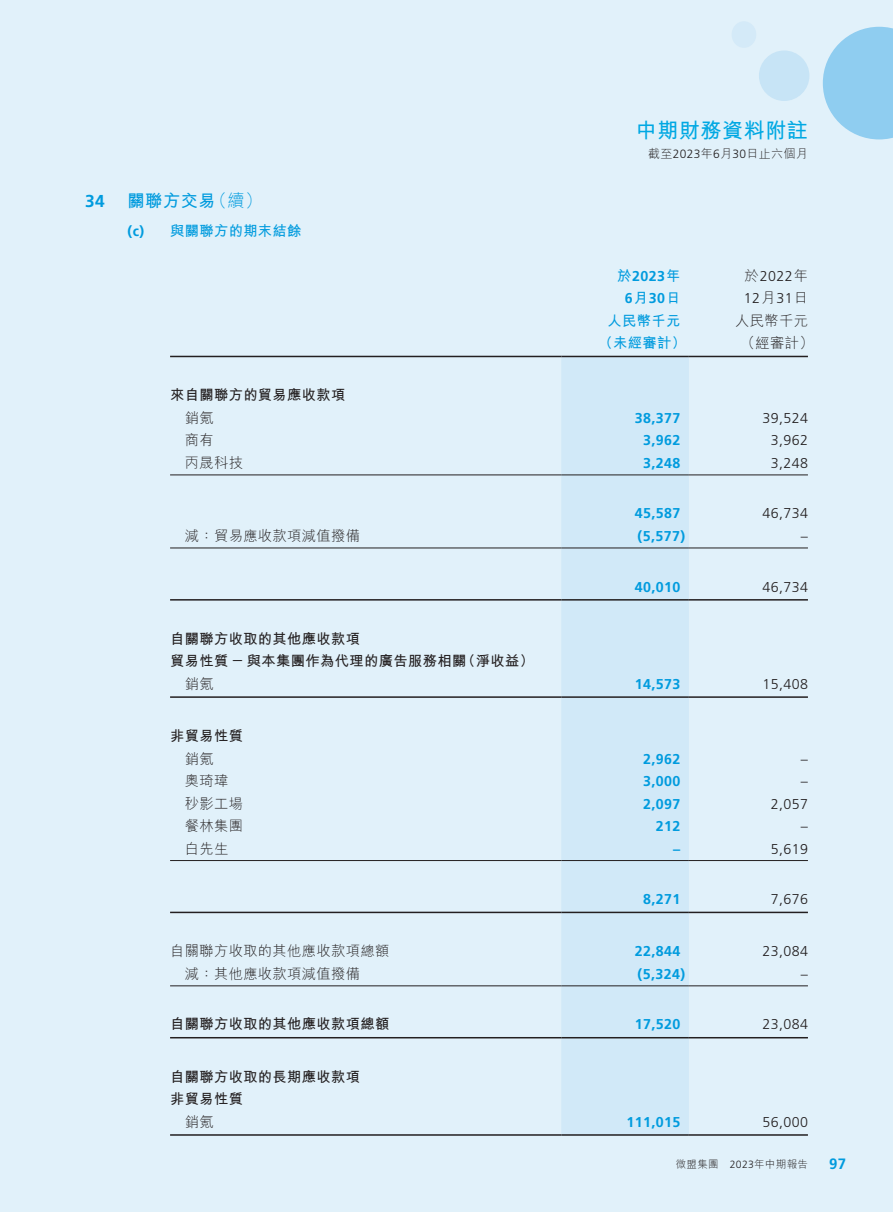
<style>
.page{position:relative;width:893px;height:1212px;background:#e1f1fa}
.page>*{position:absolute;margin:0;border:0;box-sizing:border-box;transform-origin:0 0}
.t1{font:700 21px "M Hei HK";letter-spacing:.03em;color:#00a8e3}
.t2{font:700 17.25px "M Hei HK";letter-spacing:.03em;color:#009bde}
.t3{font:700 17.25px "Frutiger LT Std";color:#009bde}
.t4{font:700 15px "Frutiger LT Std";color:#009bde}
.t5{font:700 14.25px/22.5px "Frutiger LT Std";letter-spacing:.03em;color:#009bde;text-align:center}
.t6{font:700 14.25px/22.5px "M Hei HK";letter-spacing:.03em;color:#231f20}
.t7{font:300 14.25px/22.5px "Frutiger LT Std";letter-spacing:.03em;color:#231f20}
.t8{font:300 14.25px "M Hei HK";letter-spacing:.03em;color:#231f20}
.t9{font:700 14.25px "M Hei HK";letter-spacing:.03em;color:#009bde}
.t10{font:300 12px "M Hei HK";letter-spacing:.03em;color:#231f20}
.t11{font:300 10.5px "M Hei HK";letter-spacing:.03em;color:#231f20}
.s1{font-weight:300}
.s2{font-family:"Frutiger LT Std"}
.s3{font-family:"M Hei HK"}
</style>
<div class="page">
<svg style="left:823px;top:27px;width:70px;height:112px"></svg>
<div style="left:759px;top:50px;width:50px;height:51px;background:#c7e4f6;border-radius:50%"></div>
<div style="left:732px;top:21px;width:24px;height:27px;background:#d4eaf8;border-radius:50%"></div>
<div style="left:561px;top:357px;width:128px;height:777px;background:#d1e9f8"></div>
<hr style="left:170px;top:356px;width:391px;height:1px;background:#231f20">
<hr style="left:561px;top:356px;width:128px;height:1px;background:#231f20">
<hr style="left:689px;top:356px;width:119px;height:1px;background:#231f20">
<hr style="left:170px;top:474px;width:391px;height:1px;background:#231f20">
<hr style="left:561px;top:474px;width:128px;height:1px;background:#231f20">
<hr style="left:689px;top:474px;width:119px;height:1px;background:#231f20">
<hr style="left:170px;top:548px;width:391px;height:1px;background:#231f20">
<hr style="left:561px;top:548px;width:128px;height:1px;background:#231f20">
<hr style="left:689px;top:548px;width:119px;height:1px;background:#231f20">
<hr style="left:170px;top:599px;width:391px;height:2px;background:#231f20">
<hr style="left:561px;top:599px;width:128px;height:2px;background:#231f20">
<hr style="left:689px;top:599px;width:119px;height:2px;background:#231f20">
<hr style="left:170px;top:696px;width:391px;height:2px;background:#231f20">
<hr style="left:561px;top:696px;width:128px;height:2px;background:#231f20">
<hr style="left:689px;top:696px;width:119px;height:2px;background:#231f20">
<hr style="left:170px;top:860px;width:391px;height:1px;background:#231f20">
<hr style="left:561px;top:860px;width:128px;height:1px;background:#231f20">
<hr style="left:689px;top:860px;width:119px;height:1px;background:#231f20">
<hr style="left:170px;top:912px;width:391px;height:1px;background:#231f20">
<hr style="left:561px;top:912px;width:128px;height:1px;background:#231f20">
<hr style="left:689px;top:912px;width:119px;height:1px;background:#231f20">
<hr style="left:170px;top:985px;width:391px;height:1px;background:#231f20">
<hr style="left:561px;top:985px;width:128px;height:1px;background:#231f20">
<hr style="left:689px;top:985px;width:119px;height:1px;background:#231f20">
<hr style="left:170px;top:1037px;width:391px;height:1px;background:#231f20">
<hr style="left:561px;top:1037px;width:128px;height:1px;background:#231f20">
<hr style="left:689px;top:1037px;width:119px;height:1px;background:#231f20">
<hr style="left:170px;top:1134px;width:391px;height:2px;background:#231f20">
<hr style="left:561px;top:1134px;width:128px;height:2px;background:#231f20">
<hr style="left:689px;top:1134px;width:119px;height:2px;background:#231f20">
<p class="t3" style="left:85px;top:191px;width:21px">34</p>
<p class="t2" style="left:128px;top:188px;width:136px">關聯方交易<span class="s1">（續）</span></p>
<p class="t9" style="left:128px;top:220px;width:175px"><span class="s2">(c)</span> 與關聯方的期末結餘</p>
<h1 class="t1" style="left:636px;top:115px;width:174px">中期財務資料附註</h1>
<p class="t10" style="left:648px;top:148px;width:161px">截至<span class="s2">2023</span>年<span class="s2">6</span>月<span class="s2">30</span>日止六個月</p>
<p class="t5" style="left:617px;top:264px;width:65px"><span class="s3">於</span>2023<span class="s3">年<br></span>6<span class="s3">月</span>30<span class="s3">日</span></p>
<p class="t7" style="left:744px;top:265px;width:66px"><span class="s3">於</span>2022<span class="s3">年<br></span>12<span class="s3">月</span>31<span class="s3">日</span></p>
<p class="t9" style="left:608px;top:310px;width:74px">人民幣千元</p>
<p class="t8" style="left:735px;top:313px;width:74px">人民幣千元</p>
<p class="t9" style="left:599px;top:333px;width:89px">（未經審計）</p>
<p class="t8" style="left:741px;top:336px;width:74px">（經審計）</p>
<p class="t6" style="left:170px;top:383px;width:177px">來自關聯方的貿易應收款項</p>
<p class="t8" style="left:185px;top:410px;width:30px">銷氪</p>
<p class="t5" style="left:635px;top:407px;width:47px">38,377</p>
<p class="t7" style="left:762px;top:407px;width:47px">39,524</p>
<p class="t8" style="left:185px;top:433px;width:30px">商有</p>
<p class="t5" style="left:643px;top:429px;width:39px">3,962</p>
<p class="t7" style="left:771px;top:429px;width:39px">3,962</p>
<p class="t8" style="left:185px;top:455px;width:60px">丙晟科技</p>
<p class="t5" style="left:643px;top:452px;width:39px">3,248</p>
<p class="t7" style="left:771px;top:452px;width:39px">3,248</p>
<p class="t5" style="left:635px;top:502px;width:47px">45,587</p>
<p class="t7" style="left:762px;top:502px;width:47px">46,734</p>
<p class="t8" style="left:185px;top:528px;width:177px">減：貿易應收款項減值撥備</p>
<p class="t5" style="left:638px;top:525px;width:49px">(5,577)</p>
<p class="t7" style="left:801px;top:525px;width:9px">–</p>
<p class="t5" style="left:635px;top:575px;width:47px">40,010</p>
<p class="t7" style="left:762px;top:575px;width:47px">46,734</p>
<p class="t6" style="left:170px;top:626px;width:366px">自關聯方收取的其他應收款項<br>貿易性質－與本集團作為代理的廣告服務相關（淨收益）</p>
<p class="t8" style="left:185px;top:676px;width:30px">銷氪</p>
<p class="t5" style="left:635px;top:673px;width:47px">14,573</p>
<p class="t7" style="left:762px;top:673px;width:47px">15,408</p>
<p class="t6" style="left:170px;top:723px;width:74px">非貿易性質</p>
<p class="t8" style="left:185px;top:751px;width:30px">銷氪</p>
<p class="t5" style="left:643px;top:747px;width:39px">2,962</p>
<p class="t7" style="left:801px;top:747px;width:9px">–</p>
<p class="t8" style="left:185px;top:773px;width:45px">奧琦瑋</p>
<p class="t5" style="left:643px;top:770px;width:39px">3,000</p>
<p class="t7" style="left:801px;top:770px;width:9px">–</p>
<p class="t8" style="left:185px;top:796px;width:60px">秒影工場</p>
<p class="t5" style="left:643px;top:792px;width:39px">2,097</p>
<p class="t7" style="left:771px;top:792px;width:39px">2,057</p>
<p class="t8" style="left:185px;top:818px;width:60px">餐林集團</p>
<p class="t5" style="left:656px;top:815px;width:26px">212</p>
<p class="t7" style="left:801px;top:815px;width:9px">–</p>
<p class="t8" style="left:185px;top:841px;width:45px">白先生</p>
<p class="t5" style="left:673px;top:837px;width:9px">–</p>
<p class="t7" style="left:771px;top:837px;width:39px">5,619</p>
<p class="t5" style="left:643px;top:888px;width:39px">8,271</p>
<p class="t7" style="left:771px;top:888px;width:39px">7,676</p>
<p class="t8" style="left:170px;top:944px;width:221px">自關聯方收取的其他應收款項總額</p>
<p class="t5" style="left:635px;top:940px;width:47px">22,844</p>
<p class="t7" style="left:762px;top:940px;width:47px">23,084</p>
<p class="t8" style="left:185px;top:966px;width:177px">減：其他應收款項減值撥備</p>
<p class="t5" style="left:638px;top:963px;width:49px">(5,324)</p>
<p class="t7" style="left:801px;top:963px;width:9px">–</p>
<p class="t6" style="left:170px;top:1012px;width:221px">自關聯方收取的其他應收款項總額</p>
<p class="t5" style="left:635px;top:1013px;width:47px">17,520</p>
<p class="t7" style="left:762px;top:1013px;width:47px">23,084</p>
<p class="t6" style="left:170px;top:1064px;width:192px">自關聯方收取的長期應收款項非貿易性質</p>
<p class="t8" style="left:185px;top:1114px;width:30px">銷氪</p>
<p class="t5" style="left:626px;top:1110px;width:55px">111,015</p>
<p class="t7" style="left:762px;top:1111px;width:47px">56,000</p>
<p class="t11" style="left:676px;top:1159px;width:134px">微盟集團 <span class="s2">2023</span>年中期報告</p>
<p class="t4" style="left:829px;top:1154px;width:19px">97</p>
</div>
